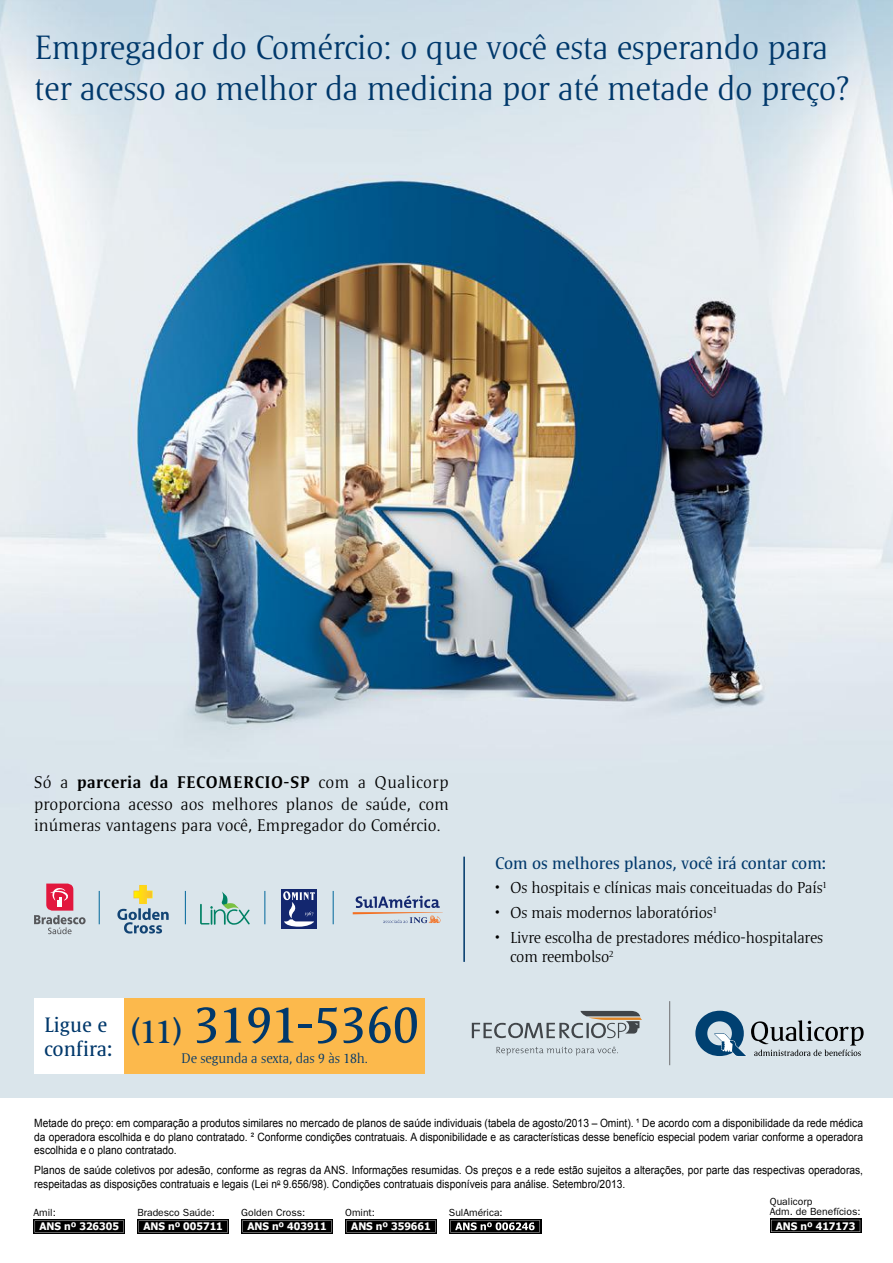
<style>
.page{position:relative;width:893px;height:1263px;background:#fff}
.page>*{position:absolute;margin:0;border:0;box-sizing:border-box;transform-origin:0 0}
.t1{font:53.7px "Satero Serif LT Pro";letter-spacing:-.01em;color:#00386b}
.t2{font:300 34.35px/40.8px "Satero Serif LT Pro";letter-spacing:-.01em;color:#00386b}
.t3{font:21.3px/23.7px "Satero Serif LT Pro";color:#00386b}
.t4{font:300 17.25px/21.5px "Satero Serif LT Pro";letter-spacing:.005em;color:#000;text-align:justify}
.t5{font:17.25px "Satero Serif LT Pro";color:#00386b}
.t6{font:300 16.2px/19.4px "Satero Serif LT Pro";letter-spacing:-.01em;color:#000}
.t7{font:300 14.25px "Satero Serif LT Pro";letter-spacing:-.01em;color:#00386b}
.t8{font:11.4px/13.6px "Arial";color:#000;text-align:justify;scale:.9 1}
.t9{font:10.35px/10.1px "ITC Franklin Gothic Std";color:#000}
.t10{font:700 10.35px "Tahoma";color:#fff}
.s1{font-weight:500}
.s2{font-size:34.35px}
</style>
<div class="page">
<img style="left:0;top:0;width:893px;height:1098px">
<hr style="left:463px;top:857px;width:2px;height:105px;background:#00386b">
<hr style="left:99px;top:891px;width:1px;height:33px;background:#00669a">
<hr style="left:185px;top:891px;width:1px;height:33px;background:#00669a">
<hr style="left:333px;top:891px;width:1px;height:33px;background:#00669a">
<hr style="left:265px;top:891px;width:1px;height:33px;background:#00669a">
<div style="left:281px;top:890px;width:36px;height:39px;background:#13276f"></div>
<svg style="left:283px;top:891px;width:32px;height:36px"></svg>
<svg style="left:353px;top:895px;width:90px;height:28px;background:#b7bcc8"></svg>
<svg style="left:117px;top:885px;width:52px;height:48px;background:#bac7c2"></svg>
<hr style="left:669px;top:1001px;width:1px;height:64px;background:#6d6e70">
<svg style="left:695px;top:1011px;width:169px;height:45px;background:#9db0bc"></svg>
<div style="left:34px;top:998px;width:90px;height:75px;background:#fff"></div>
<div style="left:124px;top:998px;width:300px;height:75px;background:#fcb94c"></div>
<div style="left:33px;top:1219px;width:92px;height:15px;background:#636363"></div>
<svg style="left:35px;top:1221px;width:88px;height:11px"></svg>
<div style="left:137px;top:1219px;width:92px;height:15px;background:#636363"></div>
<svg style="left:139px;top:1220px;width:89px;height:12px"></svg>
<div style="left:241px;top:1219px;width:92px;height:15px;background:#636363"></div>
<svg style="left:242px;top:1220px;width:89px;height:12px"></svg>
<div style="left:449px;top:1219px;width:92px;height:15px;background:#646464"></div>
<svg style="left:451px;top:1220px;width:89px;height:12px"></svg>
<div style="left:345px;top:1219px;width:92px;height:15px;background:#636363"></div>
<svg style="left:347px;top:1220px;width:89px;height:12px"></svg>
<div style="left:770px;top:1218px;width:91px;height:15px;background:#2b2b2b"></div>
<svg style="left:771px;top:1220px;width:89px;height:12px"></svg>
<svg style="left:472px;top:1011px;width:170px;height:27px;background:#b1b8bb"></svg>
<svg style="left:497px;top:1046px;width:121px;height:9px"></svg>
<svg style="left:34px;top:883px;width:52px;height:51px;background:#cfa7b3"></svg>
<svg style="left:200px;top:891px;width:50px;height:34px;background:#b2d3cf"></svg>
<h2 class="t2" style="left:34px;top:26px;width:817px">Empregador do Comércio: o que você esta esperando para ter acesso ao melhor da medicina por até metade do preço?</h2>
<h3 class="t4" style="left:34px;top:771px;width:416px">Só a <span class="s1">parceria da FECOMERCIO-SP</span> com a Qualicorp proporciona acesso aos melhores planos de saúde, com inúmeras vantagens para você, Empregador do Comércio.</h3>
<h3 class="t3" style="left:44px;top:1012px;width:70px">Ligue e conf ira:</h3>
<h1 class="t1" style="left:130px;top:992px;width:290px"><span class="s2">(11)</span> 3191-5360</h1>
<p class="t7" style="left:181px;top:1050px;width:189px">De segunda a sexta, das 9 às 18h.</p>
<h3 class="t5" style="left:495px;top:853px;width:332px">Com os melhores planos, você irá contar com:</h3>
<h3 class="t6" style="left:495px;top:878px;width:333px">• Os hospitais e clínicas mais conceituadas do País<sup>1</sup></h3>
<h3 class="t6" style="left:495px;top:902px;width:224px">• Os mais modernos laboratórios<sup>1</sup></h3>
<h3 class="t6" style="left:510px;top:927px;width:315px;text-indent:-15px">• Livre escolha de prestadores médico-hospitalares com reembolso<sup>2</sup></h3>
<p class="t8" style="left:34px;top:1116px;width:922px">Metade do preço: em comparação a produtos similares no mercado de planos de saúde individuais (tabela de agosto/2013 – Omint). ¹ De acordo com a disponibilidade da rede médica da operadora escolhida e do plano contratado. ² Conforme condições contratuais. A disponibilidade e as características desse benefício especial podem variar conforme a operadora escolhida e o plano contratado.</p>
<p class="t8" style="left:34px;top:1163px;width:922px">Planos de saúde coletivos por adesão, conforme as regras da ANS. Informações resumidas. Os preços e a rede estão sujeitos a alterações, por parte das respectivas operadoras, respeitadas as disposições contratuais e legais (Lei n<sup>o</sup> 9.656/98). Condições contratuais disponíveis para análise. Setembro/2013.</p>
<p class="t9" style="left:33px;top:1207px;width:24px">Amil:</p>
<p class="t10" style="left:40px;top:1219px;width:81px">ANS nº 326305</p>
<p class="t9" style="left:137px;top:1207px;width:79px">Bradesco Saúde :</p>
<p class="t10" style="left:143px;top:1219px;width:81px">ANS nº 005711</p>
<p class="t9" style="left:345px;top:1207px;width:31px">Omint :</p>
<p class="t9" style="left:241px;top:1207px;width:65px">Golden Cross :</p>
<p class="t9" style="left:449px;top:1207px;width:55px">SulAmérica:</p>
<p class="t10" style="left:351px;top:1219px;width:81px">ANS nº 359661</p>
<p class="t10" style="left:247px;top:1219px;width:81px">ANS nº 403911</p>
<p class="t9" style="left:770px;top:1196px;width:92px">Qualicorp<br>Adm. de Benefícios :</p>
<p class="t10" style="left:776px;top:1218px;width:81px">ANS nº 417173</p>
</div>
